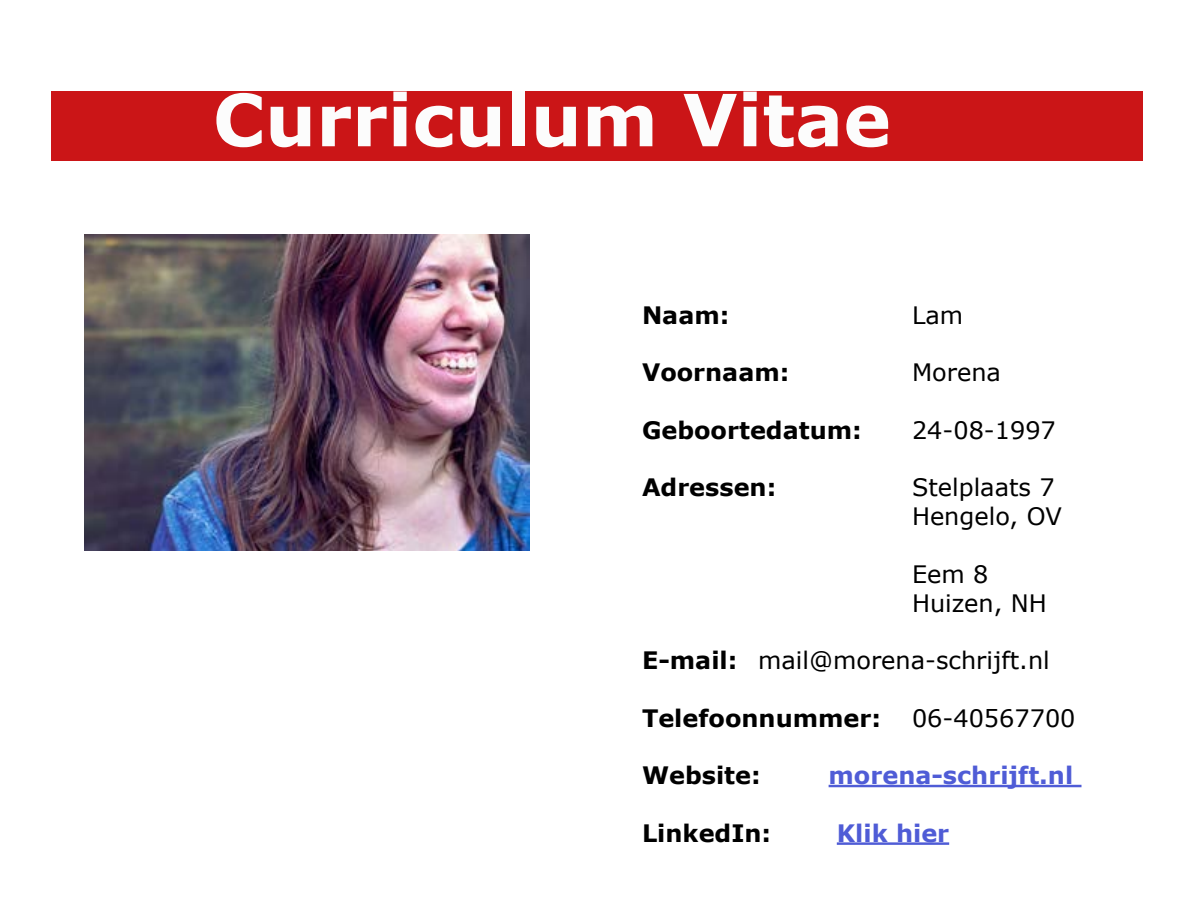
<style>
.page{position:relative;width:1200px;height:900px;background:#fff}
.page>*{position:absolute;margin:0;border:0;box-sizing:border-box;transform-origin:0 0}
.t1{font:700 72px "Verdana";color:#fcfcfc}
.t2{font:24px/28.8px "Verdana";color:#000}
.t3{font:700 24px "Verdana";color:#000}
.t4{font:700 24px "Verdana";color:#4f5cd6}
.s1{font-weight:700}
</style>
<div class="page">
<div style="left:51px;top:91px;width:1092px;height:70px;background:#cb1517"></div>
<hr style="left:829px;top:785px;width:253px;height:2px;background:#4f5cd6">
<hr style="left:837px;top:842px;width:112px;height:3px;background:#4f5cd6">
<img style="left:84px;top:234px;width:446px;height:316px">
<h1 class="t1" style="left:213px;top:69px;width:680px">Curriculum Vitae</h1>
<p class="t3" style="left:642px;top:298px;width:89px">Naam:</p>
<p class="t2" style="left:912px;top:300px;width:53px">Lam</p>
<p class="t3" style="left:642px;top:355px;width:149px">Voornaam:</p>
<p class="t2" style="left:912px;top:358px;width:90px">Morena</p>
<p class="t3" style="left:642px;top:413px;width:221px">Geboortedatum:</p>
<p class="t2" style="left:912px;top:415px;width:145px">24-08-1997</p>
<p class="t3" style="left:642px;top:471px;width:136px">Adressen:</p>
<p class="t2" style="left:912px;top:473px;width:152px">Stelplaats 7<br>Hengelo, OV</p>
<p class="t2" style="left:912px;top:559px;width:136px">Eem 8<br>Huizen, NH</p>
<p class="t2" style="left:642px;top:646px;width:409px"><span class="s1">E-mail:</span> mail@morena-schrijft.nl</p>
<p class="t3" style="left:642px;top:701px;width:241px">Telefoonnummer:</p>
<p class="t2" style="left:912px;top:703px;width:165px">06-40567700</p>
<p class="t3" style="left:642px;top:759px;width:120px">Website:</p>
<p class="t4" style="left:829px;top:759px;width:246px">morena-schrijft.nl</p>
<p class="t3" style="left:642px;top:816px;width:131px">LinkedIn:</p>
<p class="t4" style="left:837px;top:816px;width:114px">Klik hier</p>
</div>
